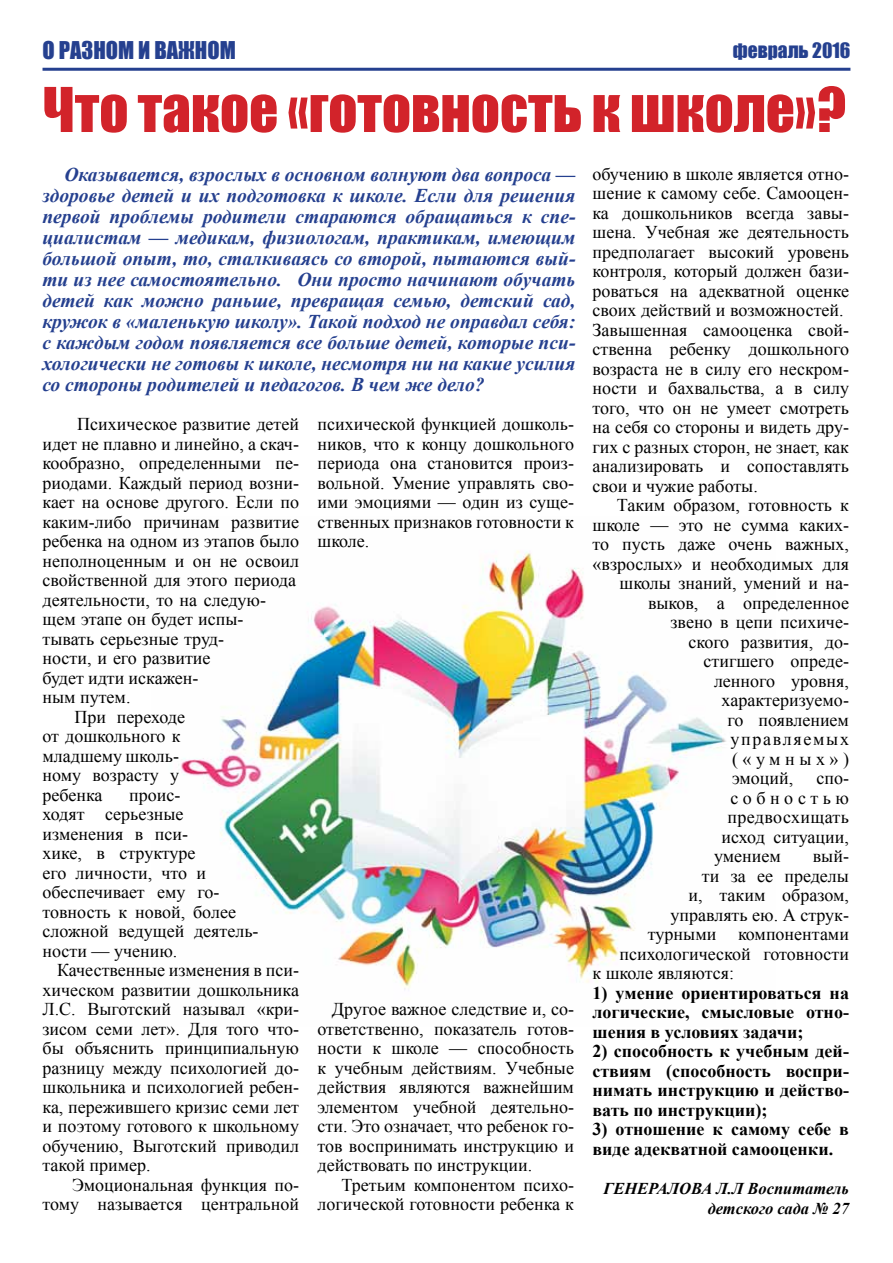
<style>
.page{position:relative;width:893px;height:1263px;background:#fff}
.page>*{position:absolute;margin:0;border:0;box-sizing:border-box;transform-origin:0 0}
.t1{font:57px "Impact";color:#d2232a}
.t2{font:22.5px "Impact";color:#25408f}
.t3{font:italic 700 19.5px/21px "Times New Roman";color:#25408f;text-align:justify}
.t4{font:19.5px "Impact";color:#25408f}
.t5{font:18px/19.5px "Times New Roman";color:#000;text-align:justify}
.t6{font:700 18px/19.5px "Times New Roman";color:#000;text-align:justify}
.t7{font:18px "Times New Roman";letter-spacing:.02em;color:#000}
.t8{font:18px "Times New Roman";letter-spacing:.095em;color:#000}
.t9{font:18px "Times New Roman";letter-spacing:.25em;color:#000}
.t10{font:italic 700 16.5px/19.5px "Times New Roman";color:#000;text-align:right}
</style>
<div class="page">
<img style="left:178px;top:550px;width:548px;height:440px">
<hr style="left:43px;top:68px;width:807px;height:3px;background:#25408f">
<p class="t2" style="left:43px;top:33px;width:195px">о разном и важном</p>
<p class="t4" style="left:733px;top:35px;width:119px">февраль 2016</p>
<h1 class="t1" style="left:42px;top:65px;width:805px">Что такое «готовность к школе»?</h1>
<p class="t3" style="left:42px;top:163px;width:535px;text-indent:22px">Оказывается, взрослых в основном волнуют два вопроса — здоровье детей и их подготовка к школе. Если для решения первой проблемы родители стараются обращаться к спе&shy;циалистам — медикам, физиологам, практикам, имеющим большой опыт, то, сталкиваясь со второй, пытаются вый&shy;ти из нее самостоятельно. Они просто начинают обучать детей как можно раньше, превращая семью, детский сад, кружок в «маленькую школу». Такой подход не оправдал себя: с каждым годом появляется все больше детей, которые пси&shy;хологически не готовы к школе, несмотря ни на какие усилия со стороны родителей и педагогов. В чем же дело?</p>
<p class="t5" style="left:592px;top:164px;width:258px;text-align:left">обучению в школе является отно&shy;шение к самому себе. Самооцен&shy;ка дошкольников всегда завы&shy;шена. Учебная же деятельность предполагает высокий уровень контроля, который должен бази&shy;роваться на адекватной оценке своих действий и возможностей.<br>Завышенная самооценка свой&shy;ственна ребенку дошкольного возраста не в силу его нескром&shy;ности и бахвальства, а в силу того, что он не умеет смотреть на себя со стороны и видеть дру&shy;гих с разных сторон, не знает, как анализировать и сопоставлять свои и чужие работы.</p>
<p class="t5" style="left:617px;top:495px;width:234px">Таким образом, готовность к</p>
<p class="t5" style="left:592px;top:515px;width:258px">школе — это не сумма каких-</p>
<p class="t5" style="left:592px;top:534px;width:258px">то пусть даже очень важных,</p>
<p class="t5" style="left:592px;top:554px;width:258px">«взрослых» и необходимых для</p>
<p class="t5" style="left:619px;top:573px;width:231px">школы знаний, умений и на-</p>
<p class="t5" style="left:648px;top:593px;width:203px">выков, а определенное</p>
<p class="t5" style="left:670px;top:612px;width:180px">звено в цепи психиче-</p>
<p class="t5" style="left:688px;top:632px;width:162px">ского развития, до-</p>
<p class="t5" style="left:703px;top:651px;width:147px">стигшего опреде-</p>
<p class="t5" style="left:714px;top:671px;width:136px">ленного уровня,</p>
<p class="t5" style="left:721px;top:690px;width:129px">характеризуемо-</p>
<p class="t5" style="left:727px;top:710px;width:123px">го появлением</p>
<p class="t8" style="left:730px;top:727px;width:120px">управляемых</p>
<p class="t5" style="left:732px;top:749px;width:119px">(«умных»)</p>
<p class="t5" style="left:732px;top:768px;width:63px">эмоций,</p>
<p class="t5" style="left:816px;top:768px;width:34px">спо-</p>
<p class="t9" style="left:730px;top:786px;width:120px">собностью</p>
<p class="t7" style="left:727px;top:805px;width:123px">предвосхищать</p>
<p class="t5" style="left:721px;top:827px;width:129px">исход ситуации,</p>
<p class="t5" style="left:714px;top:846px;width:68px">умением</p>
<p class="t5" style="left:813px;top:846px;width:38px">вый-</p>
<p class="t5" style="left:702px;top:866px;width:149px">ти за ее пределы</p>
<p class="t5" style="left:688px;top:885px;width:162px">и, таким образом,</p>
<p class="t5" style="left:670px;top:905px;width:180px">управлять ею. А струк-</p>
<p class="t5" style="left:648px;top:924px;width:203px">турными компонентами</p>
<p class="t5" style="left:619px;top:944px;width:231px">психологической готовности</p>
<p class="t5" style="left:592px;top:963px;width:143px">к школе являются:</p>
<p class="t6" style="left:592px;top:982px;width:258px">1) умение ориентироваться на логические, смысловые отно&shy;шения в условиях задачи;</p>
<p class="t6" style="left:592px;top:1041px;width:258px">2) способность к учебным дей&shy;ствиям (способность воспри&shy;нимать инструкцию и действо&shy;вать по инструкции);</p>
<p class="t6" style="left:592px;top:1119px;width:258px">3) отношение к самому себе в виде адекватной самооценки.</p>
<p class="t10" style="left:603px;top:1178px;width:247px">ГЕНЕРАЛОВА Л.Л Воспитатель детского сада № 27</p>
<p class="t5" style="left:317px;top:414px;width:258px">психической функцией дошколь&shy;ников, что к концу дошкольного периода она становится произ&shy;вольной. Умение управлять сво&shy;ими эмоциями — один из суще&shy;ственных признаков готовности к школе.</p>
<p class="t5" style="left:77px;top:414px;width:223px">Психическое развитие детей</p>
<p class="t5" style="left:43px;top:434px;width:258px">идет не плавно и линейно, а скач-</p>
<p class="t5" style="left:43px;top:453px;width:258px">кообразно, определенными пе-</p>
<p class="t5" style="left:43px;top:473px;width:258px">риодами. Каждый период возни-</p>
<p class="t5" style="left:43px;top:492px;width:258px">кает на основе другого. Если по</p>
<p class="t5" style="left:43px;top:512px;width:258px">каким-либо причинам развитие</p>
<p class="t5" style="left:43px;top:531px;width:258px">ребенка на одном из этапов было</p>
<p class="t5" style="left:43px;top:551px;width:258px">неполноценным и он не освоил</p>
<p class="t5" style="left:43px;top:570px;width:255px">свойственной для этого периода</p>
<p class="t5" style="left:43px;top:590px;width:225px">деятельности, то на следую-</p>
<p class="t5" style="left:43px;top:609px;width:203px">щем этапе он будет испы-</p>
<p class="t5" style="left:43px;top:629px;width:183px">тывать серьезные труд-</p>
<p class="t5" style="left:43px;top:648px;width:169px">ности, и его развитие</p>
<p class="t5" style="left:43px;top:668px;width:158px">будет идти искажен-</p>
<p class="t5" style="left:43px;top:687px;width:90px">ным путем.</p>
<p class="t5" style="left:74px;top:707px;width:112px">При переходе</p>
<p class="t5" style="left:43px;top:726px;width:139px">от дошкольного к</p>
<p class="t5" style="left:43px;top:746px;width:138px">младшему школь-</p>
<p class="t5" style="left:43px;top:765px;width:138px">ному возрасту у</p>
<p class="t5" style="left:43px;top:785px;width:61px">ребенка</p>
<p class="t5" style="left:43px;top:785px;width:217px;text-align:left;text-indent:87px">проис-<br>ходят серьезные изменения в пси-<br>хике, в структуре<br>его личности, что и обеспечивает ему го&shy;товность к новой, более сложной ведущей деятель&shy;ности — учению.</p>
<p class="t5" style="left:43px;top:960px;width:258px;text-indent:15px">Качественные изменения в пси&shy;хическом развитии дошкольника Л.С. Выготский называл «кри&shy;зисом семи лет». Для того что&shy;бы объяснить принципиальную разницу между психологией до&shy;школьника и психологией ребен&shy;ка, пережившего кризис семи лет и поэтому готового к школьному обучению, Выготский приводил такой пример.</p>
<p class="t5" style="left:43px;top:1175px;width:258px;text-align:right">Эмоциональная функция по&shy;тому называется центральной</p>
<p class="t5" style="left:317px;top:999px;width:258px;text-indent:14px">Другое важное следствие и, со&shy;ответственно, показатель готов&shy;ности к школе — способность к учебным действиям. Учебные действия являются важнейшим элементом учебной деятельно&shy;сти. Это означает, что ребенок го&shy;тов воспринимать инструкцию и действовать по инструкции.</p>
<p class="t5" style="left:317px;top:1174px;width:258px;text-align:right">Третьим компонентом психо&shy;логической готовности ребенка к</p>
</div>
